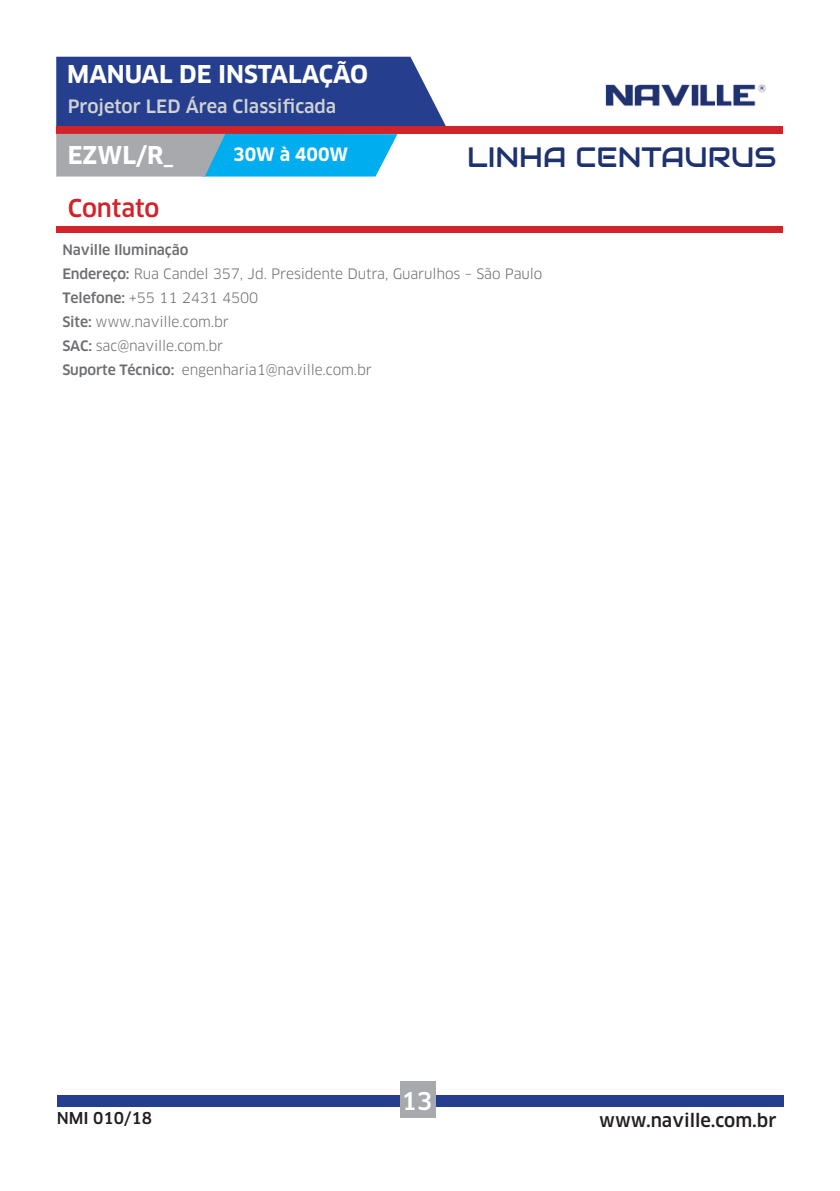
<style>
.page{position:relative;width:840px;height:1191px;background:#fff}
.page>*{position:absolute;margin:0;border:0;box-sizing:border-box;transform-origin:0 0}
.t1{font:28px "Audiowide";color:#1d326f}
.t2{font:700 24px "Clan OT";color:#fff}
.t3{font:500 24px "Clan OT";color:#d1232a}
.t4{font:500 24px "Clan OT";color:#fff}
.t5{font:500 18px "Clan OT";color:#d1d2d4}
.t6{font:500 18px "Clan OT";color:#231f20}
.t7{font:700 18px "Clan OT";color:#fff}
.t8{font:500 16px "Clan OT";color:#231f20}
.t9{font:14px/24px "Clan OT";letter-spacing:-.01em;color:#6c6d70}
.s1{font-weight:500}
</style>
<div class="page">
<div style="left:57px;top:1094px;width:725px;height:12px;background:#253f8e"></div>
<div style="left:399px;top:1081px;width:36px;height:37px;background:#a8a9ad"></div>
<div style="left:56px;top:126px;width:726px;height:8px;background:#d1232a"></div>
<svg style="left:56px;top:57px;width:390px;height:119px;background:#4f6da4"></svg>
<img style="left:605px;top:84px;width:161px;height:23px">
<div style="left:57px;top:226px;width:725px;height:6px;background:#d1232a"></div>
<h2 class="t2" style="left:67px;top:60px;width:302px">MANUAL DE INSTALAÇÃO</h2>
<p class="t5" style="left:68px;top:95px;width:270px">Projetor LED Área Classificada</p>
<h2 class="t2" style="left:68px;top:141px;width:107px">EZWL/R_</h2>
<p class="t7" style="left:233px;top:144px;width:117px">30W à 400W</p>
<h1 class="t1" style="left:467px;top:139px;width:310px">LINHA CENTAURUS</h1>
<h2 class="t3" style="left:68px;top:194px;width:93px">Contato</h2>
<p class="t9" style="left:62px;top:238px;width:481px"><span class="s1">Naville Iluminação<br>Endereço:</span> Rua Candel 357, Jd. Presidente Dutra, Guarulhos – São Paulo <span class="s1">Telefone:</span> +55 11 2431 4500<br><span class="s1">Site:</span> www.naville.com.br<br><span class="s1">SAC:</span> sac@naville.com.br<br><span class="s1">Suporte Técnico:</span> engenharia1@naville.com.br</p>
<p class="t8" style="left:57px;top:1108px;width:97px">NMI 010/18</p>
<h2 class="t4" style="left:401px;top:1087px;width:32px">13</h2>
<p class="t6" style="left:599px;top:1109px;width:179px">www.naville.com.br</p>
</div>
